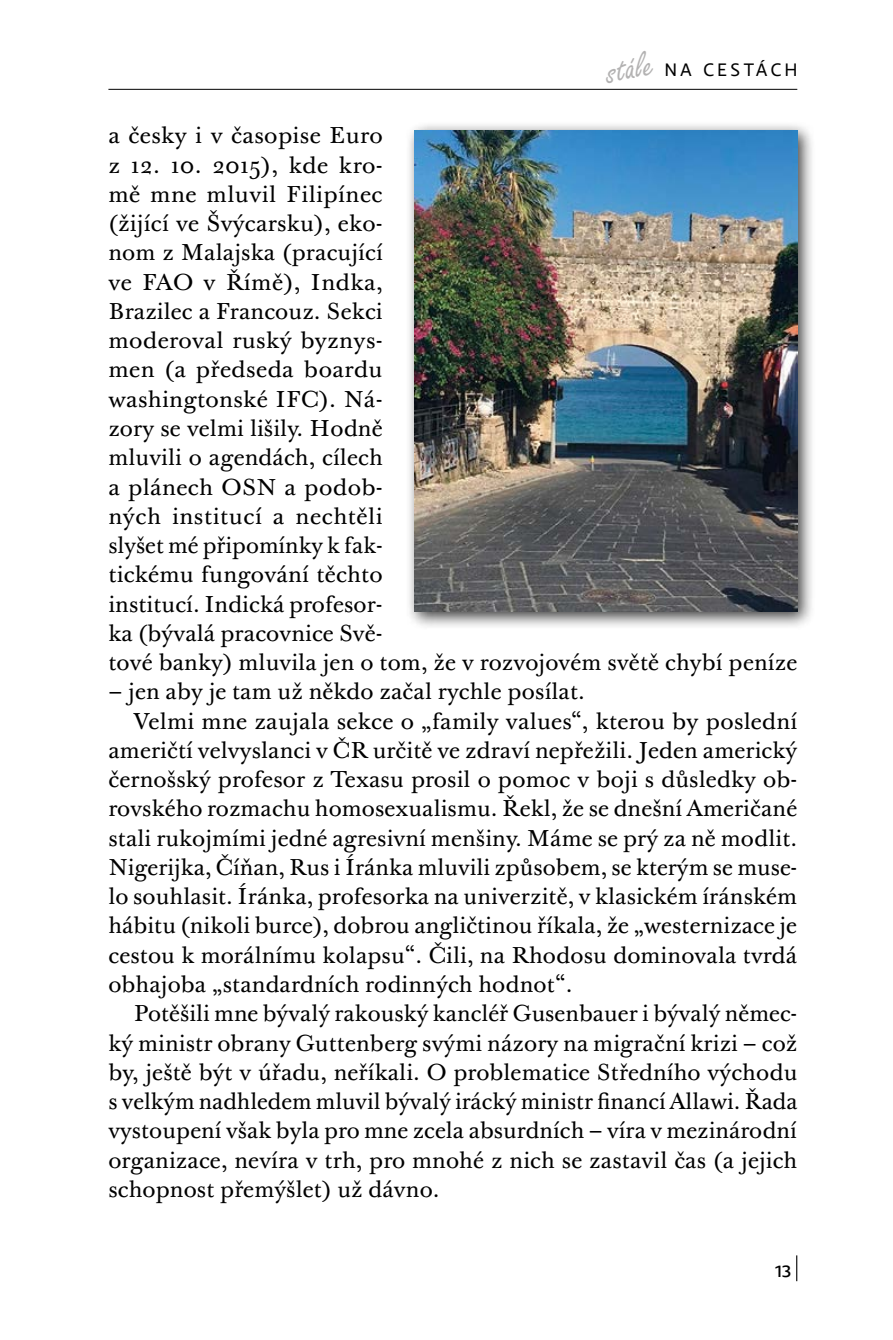
<style>
.page{position:relative;width:893px;height:1340px;background:#fff}
.page>*{position:absolute;margin:0;border:0;box-sizing:border-box;transform-origin:0 0}
.t1{font:38.25px "Freestyle Script";color:#b3b2b2}
.SAZBA{font:22.5px/29.2px "Baskerville Ten Pro";letter-spacing:.005em;color:#000;text-align:justify}
.t2{font:22.5px "Comenia Sans";color:#000}
.t3{font:18px "Comenia Sans";letter-spacing:.2em;color:#000}
</style>
<div class="page">
<hr style="left:108px;top:89px;width:689px;height:1px;background:#000">
<svg style="left:796px;top:1255px;width:1px;height:26px"></svg>
<div style="left:405px;top:121px;width:411px;height:508px;background:#000;opacity:.75"></div>
<img style="left:415px;top:131px;width:382px;height:480px">
<h1 class="t1" style="left:602px;top:53px;width:50px;rotate:-12deg">stále</h1>
<p class="t3" style="left:665px;top:59px;width:134px">NA CESTÁCH</p>
<p class="SAZBA" style="left:108px;top:122px;width:690px;text-align:left">a česky i v časopise Euro<br>z 12. 10. 2015), kde kro-<br>mě mne mluvil Filipínec<br>(žijící ve Švýcarsku), eko-<br>nom z Malajska (pracující<br>ve FAO v Římě), Indka,<br>Brazilec a Francouz. Sekci<br>moderoval ruský byznys-<br>men (a předseda boardu<br>washingtonské IFC). Ná-<br>zory se velmi lišily. Hodně<br>mluvili o agendách, cílech<br>a plánech OSN a podob-<br>ných institucí a nechtěli<br>slyšet mé připomínky k fak-<br>tickému fungování těchto<br>institucí. Indická profesor-<br>ka (bývalá pracovnice Svě-<br>tové banky) mluvila jen o tom, že v rozvojovém světě chybí peníze</p>
<p class="SAZBA" style="left:108px;top:678px;width:478px">– jen aby je tam už někdo začal rychle posílat.</p>
<p class="SAZBA" style="left:108px;top:707px;width:690px;text-indent:26px">Velmi mne zaujala sekce o „family values“, kterou by poslední američtí velvyslanci v ČR určitě ve zdraví nepřežili. Jeden americký černošský profesor z Texasu prosil o pomoc v boji s důsledky ob&shy;rovského rozmachu homosexualismu. Řekl, že se dnešní Američané stali rukojmími jedné agresivní menšiny. Máme se prý za ně modlit.<br>Nigerijka, Číňan, Rus i Íránka mluvili způsobem, se kterým se muse&shy;lo souhlasit. Íránka, profesorka na univerzitě, v klasickém íránském hábitu (nikoli burce), dobrou angličtinou říkala, že „westernizace je cestou k morálnímu kolapsu“. Čili, na Rhodosu dominovala tvrdá obhajoba „standardních rodinných hodnot“.</p>
<p class="SAZBA" style="left:108px;top:999px;width:691px;text-indent:26px">Potěšili mne bývalý rakouský kancléř Gusenbauer i bývalý němec&shy;ký ministr obrany Guttenberg svými názory na migrační krizi – což by, ještě být v úřadu, neříkali. O problematice Středního východu s velkým nadhledem mluvil bývalý irácký ministr financí Allawi. Řada vystoupení však byla pro mne zcela absurdních – víra v mezinárodní organizace, nevíra v trh, pro mnohé z nich se zastavil čas (a jejich schopnost přemýšlet) už dávno.</p>
<p class="t2" style="left:775px;top:1254px;width:17px">13</p>
</div>
